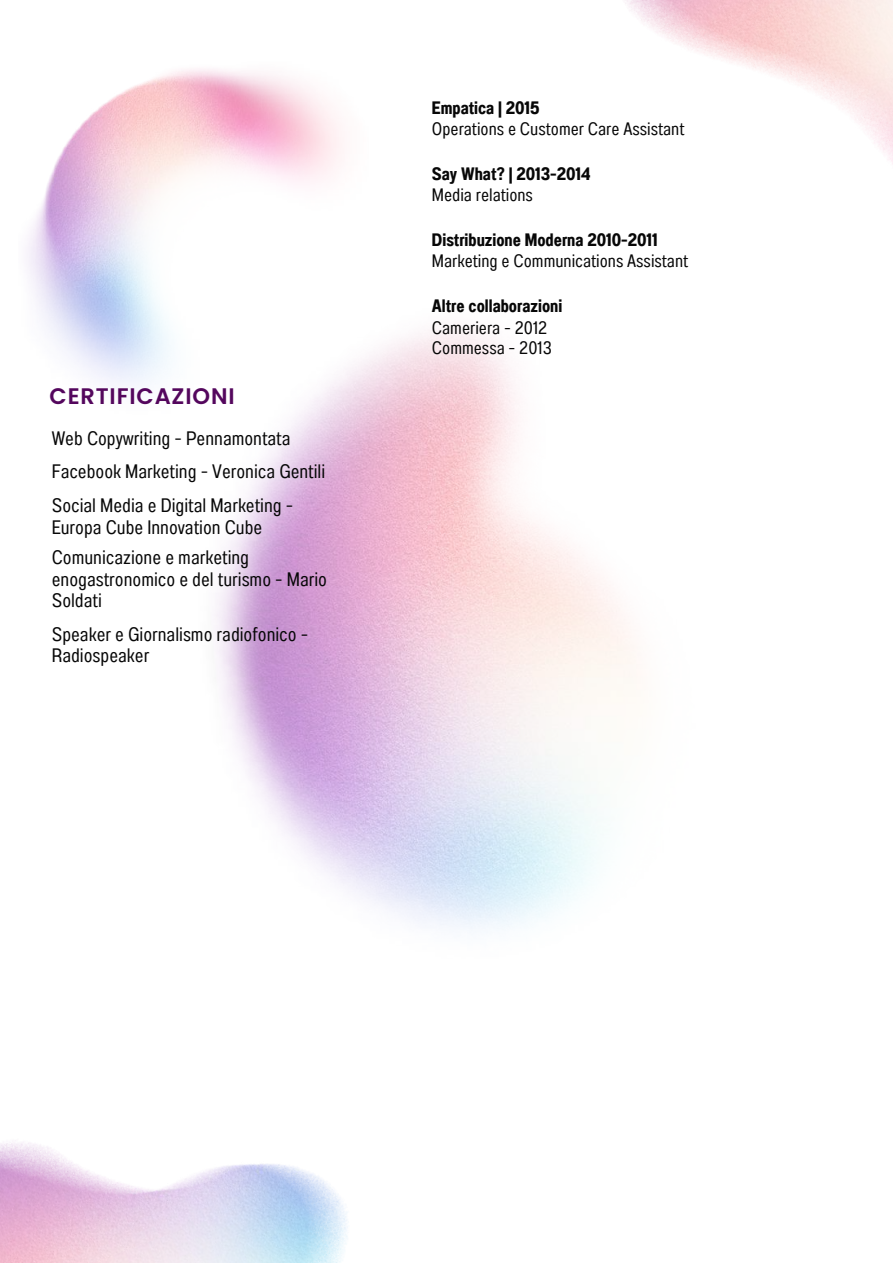
<style>
.page{position:relative;width:893px;height:1264px;background:#fff}
.page>*{position:absolute;margin:0;border:0;box-sizing:border-box;transform-origin:0 0}
.t1{font:600 22.5px "Poppins";letter-spacing:.04em;color:#54075d}
.t2{font:19.5px/21.3px "Anantason Wd 62";color:#070707}
.t3{font:18px/20.2px "Anantason Wd 62";color:#070707}
.t4{font:18px "Anantason Bold Wd 62";color:#070707}
</style>
<div class="page">
<img style="left:27px;top:69px;width:315px;height:316px">
<img style="left:193px;top:299px;width:443px;height:632px">
<img style="left:0;top:1142px;width:348px;height:120px">
<img style="left:579px;top:0;width:313px;height:311px">
<p class="t1" style="left:50px;top:381px;width:186px">CERTIFICAZIONI</p>
<p class="t2" style="left:52px;top:422px;width:275px;line-height:32.2px">Web Copywriting - Pennamontata<br>Facebook Marketing - Veronica Gentili</p>
<p class="t2" style="left:52px;top:495px;width:243px">Social Media e Digital Marketing -<br>Europa Cube Innovation Cube</p>
<p class="t2" style="left:52px;top:547px;width:277px">Comunicazione e marketing enogastronomico e del turismo - Mario<br>Soldati</p>
<p class="t2" style="left:52px;top:623px;width:258px">Speaker e Giornalismo radiofonico -<br>Radiospeaker</p>
<p class="t4" style="left:432px;top:97px;width:109px">Empatica | 2015</p>
<p class="t3" style="left:432px;top:119px;width:254px">Operations e Customer Care Assistant</p>
<p class="t4" style="left:432px;top:163px;width:160px">Say What? | 2013-2014</p>
<p class="t3" style="left:432px;top:185px;width:102px">Media relations</p>
<p class="t4" style="left:432px;top:229px;width:227px">Distribuzione Moderna 2010-2011</p>
<p class="t3" style="left:432px;top:251px;width:258px">Marketing e Communications Assistant</p>
<p class="t4" style="left:432px;top:295px;width:132px">Altre collaborazioni</p>
<p class="t3" style="left:432px;top:317px;width:121px">Cameriera - 2012<br>Commessa - 2013</p>
</div>
